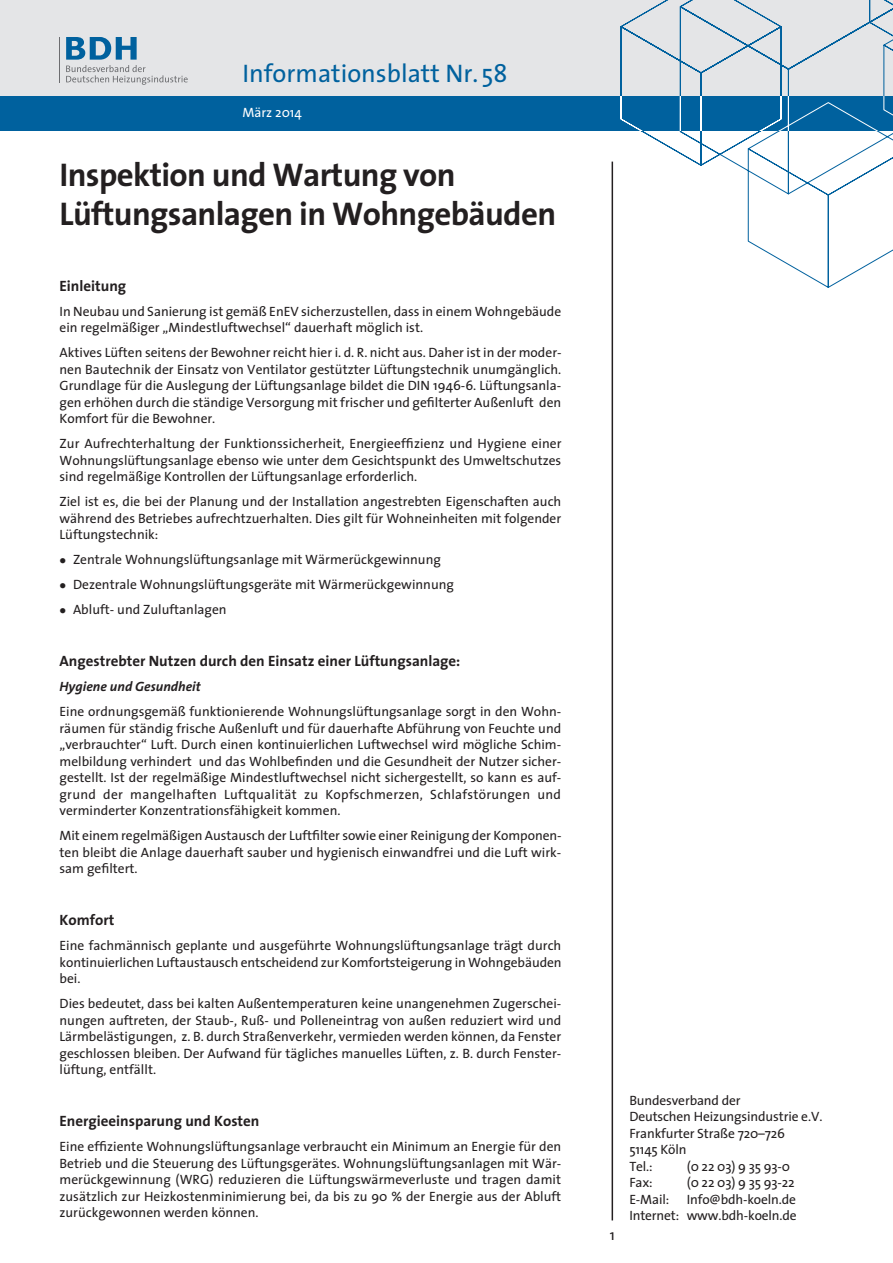
<style>
.page{position:relative;width:893px;height:1263px;background:#fff}
.page>*{position:absolute;margin:0;border:0;box-sizing:border-box;transform-origin:0 0}
.t1{font:700 33px/39px "The Sans";letter-spacing:-.02em;color:#231f20}
.t2{font:25.5px "The Sans";color:#00619e}
.t3{font:700 15px "The Sans";color:#231f20}
.t4{font:15px "The Sans";color:#231f20}
.t5{font:13.5px/16.5px "The Sans";color:#231f20;text-align:justify}
.t6{font:italic 700 13.5px "The Sans";color:#231f20}
.t7{font:13.5px "The Sans";color:#fff}
</style>
<div class="page">
<div style="left:0;top:0;width:893px;height:97px;background:#e4e5e7"></div>
<svg style="left:620px;top:0;width:273px;height:288px"></svg>
<hr style="left:60px;top:37px;width:1px;height:45px;background:#6c6d70">
<svg style="left:66px;top:37px;width:122px;height:48px"></svg>
<div style="left:0;top:97px;width:893px;height:34px;background:#00619e"></div>
<svg style="left:620px;top:97px;width:273px;height:34px"></svg>
<hr style="left:612px;top:162px;width:1px;height:1058px;background:#231f20">
<h2 class="t2" style="left:242px;top:53px;width:267px">Informationsblatt Nr. 58</h2>
<p class="t7" style="left:242px;top:102px;width:61px">März 2014</p>
<h1 class="t1" style="left:60px;top:154px;width:498px">Inspektion und Wartung von<br>Lüftungsanlagen in Wohngebäuden</h1>
<p class="t3" style="left:60px;top:273px;width:68px">Einleitung</p>
<p class="t5" style="left:60px;top:303px;width:503px">In Neubau und Sanierung ist gemäß EnEV sicherzustellen, dass in einem Wohngebäude ein regelmäßiger „Mindestluftwechsel“ dauerhaft möglich ist.</p>
<p class="t5" style="left:60px;top:344px;width:504px">Aktives Lüften seitens der Bewohner reicht hier i. d. R. nicht aus. Daher ist in der moder&shy;nen Bautechnik der Einsatz von Ventilator gestützter Lüftungstechnik unumgänglich.<br>Grundlage für die Auslegung der Lüftungsanlage bildet die DIN 1946-6. Lüftungsanla&shy;gen erhöhen durch die ständige Versorgung mit frischer und gefilterter Außenluft den Komfort für die Bewohner.</p>
<p class="t5" style="left:60px;top:435px;width:504px">Zur Aufrechterhaltung der Funktionssicherheit, Energieeffizienz und Hygiene einer Wohnungslüftungsanlage ebenso wie unter dem Gesichtspunkt des Umweltschutzes sind regelmäßige Kontrollen der Lüftungsanlage erforderlich.</p>
<p class="t5" style="left:60px;top:493px;width:503px">Ziel ist es, die bei der Planung und der Installation angestrebten Eigenschaften auch während des Betriebes aufrechtzuerhalten. Dies gilt für Wohneinheiten mit folgender Lüftungstechnik:</p>
<p class="t5" style="left:60px;top:551px;width:383px">● Zentrale Wohnungslüftungsanlage mit Wärmerückgewinnung</p>
<p class="t5" style="left:60px;top:576px;width:396px">● Dezentrale Wohnungslüftungsgeräte mit Wärmerückgewinnung</p>
<p class="t5" style="left:60px;top:601px;width:169px">● Abluft- und Zuluftanlagen</p>
<p class="t3" style="left:60px;top:649px;width:402px">Angestrebter Nutzen durch den Einsatz einer Lüftungsanlage:</p>
<p class="t6" style="left:60px;top:675px;width:143px">Hygiene und Gesundheit</p>
<p class="t5" style="left:60px;top:703px;width:503px">Eine ordnungsgemäß funktionierende Wohnungslüftungsanlage sorgt in den Wohn&shy;räumen für ständig frische Außenluft und für dauerhafte Abführung von Feuchte und „verbrauchter“ Luft. Durch einen kontinuierlichen Luftwechsel wird mögliche Schim&shy;melbildung verhindert und das Wohlbefinden und die Gesundheit der Nutzer sicher&shy;gestellt. Ist der regelmäßige Mindestluftwechsel nicht sichergestellt, so kann es auf&shy;grund der mangelhaften Luftqualität zu Kopfschmerzen, Schlafstörungen und verminderter Konzentrationsfähigkeit kommen.</p>
<p class="t5" style="left:60px;top:827px;width:504px">Mit einem regelmäßigen Austausch der Luftfilter sowie einer Reinigung der Komponen&shy;ten bleibt die Anlage dauerhaft sauber und hygienisch einwandfrei und die Luft wirk&shy;sam gefiltert.</p>
<p class="t3" style="left:60px;top:908px;width:56px">Komfort</p>
<p class="t5" style="left:60px;top:937px;width:504px">Eine fachmännisch geplante und ausgeführte Wohnungslüftungsanlage trägt durch kontinuierlichen Luftaustausch entscheidend zur Komfortsteigerung in Wohngebäuden bei.</p>
<p class="t5" style="left:60px;top:995px;width:503px">Dies bedeutet, dass bei kalten Außentemperaturen keine unangenehmen Zugerschei&shy;nungen auftreten, der Staub-, Ruß- und Polleneintrag von außen reduziert wird und Lärmbelästigungen, z. B. durch Straßenverkehr, vermieden werden können, da Fenster geschlossen bleiben. Der Aufwand für tägliches manuelles Lüften, z. B. durch Fenster&shy;lüftung, entfällt.</p>
<p class="t3" style="left:60px;top:1109px;width:201px">Energieeinsparung und Kosten</p>
<p class="t5" style="left:60px;top:1138px;width:503px">Eine effiziente Wohnungslüftungsanlage verbraucht ein Minimum an Energie für den Betrieb und die Steuerung des Lüftungsgerätes. Wohnungslüftungsanlagen mit Wär&shy;merückgewinnung (WRG) reduzieren die Lüftungswärmeverluste und tragen damit zusätzlich zur Heizkostenminimierung bei, da bis zu 90 % der Energie aus der Abluft zurückgewonnen werden können.</p>
<p class="t4" style="left:610px;top:1222px;width:7px">1</p>
<p class="t5" style="left:629px;top:1092px;width:195px;text-align:left">Bundesverband der<br>Deutschen Heizungsindustrie e. V.<br>Frankfurter Straße 720–726<br>51145 Köln<br>Tel.:</p>
<p class="t5" style="left:687px;top:1158px;width:105px">(0 22 03) 9 35 93-0</p>
<p class="t5" style="left:629px;top:1174px;width:25px">Fax:</p>
<p class="t5" style="left:687px;top:1174px;width:110px">(0 22 03) 9 35 93-22</p>
<p class="t5" style="left:629px;top:1191px;width:41px">E-Mail:</p>
<p class="t5" style="left:629px;top:1191px;width:169px;text-align:right">Info@bdh-koeln.de<br>Internet: www.bdh-koeln.de</p>
</div>
